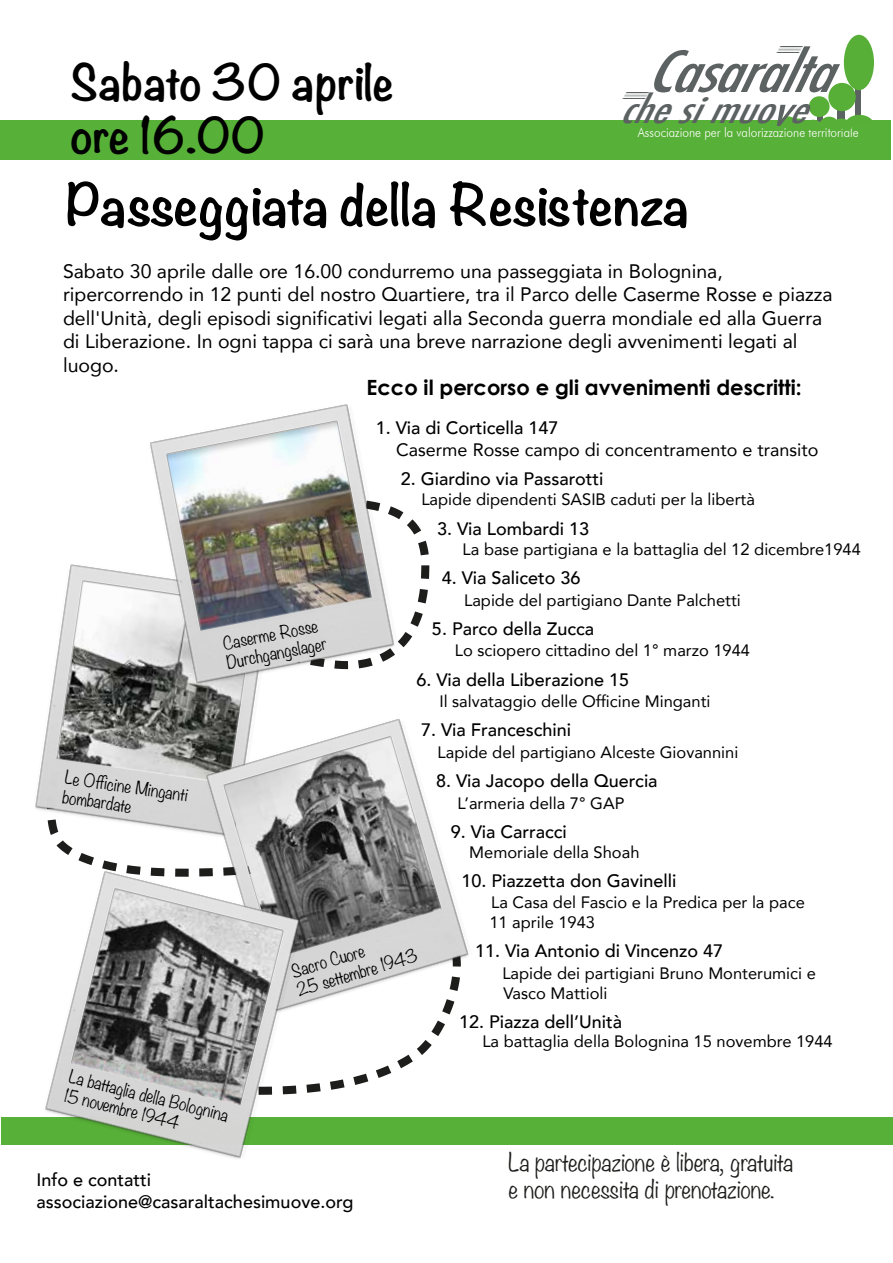
<style>
.page{position:relative;width:893px;height:1263px;background:#fff}
.page>*{position:absolute;margin:0;border:0;box-sizing:border-box;transform-origin:0 0}
.t1{font:italic 500 condensed 55.05px "Futura";color:#5c6162;scale:1.22 1}
.t2{font:700 51.15px "Noteworthy";letter-spacing:-.01em;color:#000}
.t3{font:700 43.8px/52.7px "Noteworthy";color:#000}
.t4{font:italic 500 condensed 36.9px "Futura";color:#5c6162;scale:1.22 1}
.t5{font:300 22.5px/27px "Noteworthy";color:#1d1d1b}
.t6{font:700 21px "Century Gothic";color:#000}
.t7{font:19.5px/23.4px "Avenir";color:#000}
.t8{font:500 18px/21.6px "Avenir";color:#000}
.t9{font:18px "Avenir";color:#000}
.t10{font:16.5px/19.8px "Avenir";color:#000}
.t11{font:300 16.05px/19.2px "Noteworthy";color:#000}
.t12{font:300 13.2px "Futura BT";color:#fff;scale:.9 1}
.s1{font-size:41.85px}
</style>
<div class="page">
<div style="left:0;top:120px;width:891px;height:39px;background:#57b037"></div>
<div style="left:837px;top:109px;width:8px;height:13px;background:#5c6162"></div>
<div style="left:856px;top:86px;width:5px;height:34px;background:#5c6162"></div>
<div style="left:844px;top:35px;width:30px;height:55px;background:#57af37;border-radius:50%"></div>
<div style="left:809px;top:96px;width:21px;height:21px;background:#57af37;border-radius:50%"></div>
<div style="left:828px;top:83px;width:28px;height:28px;background:#57af37;border-radius:50%"></div>
<svg style="left:777px;top:115px;width:97px;height:15px"></svg>
<img style="left:776px;top:46px;width:26px;height:7px">
<img style="left:622px;top:92px;width:26px;height:7px">
<div style="left:2px;top:1117px;width:891px;height:28px;background:#57b037"></div>
<svg style="left:421px;top:565px;width:8px;height:14px"></svg>
<svg style="left:418px;top:541px;width:11px;height:14px"></svg>
<svg style="left:399px;top:510px;width:22px;height:24px"></svg>
<svg style="left:418px;top:589px;width:10px;height:14px"></svg>
<svg style="left:399px;top:611px;width:24px;height:37px"></svg>
<svg style="left:56px;top:841px;width:38px;height:24px"></svg>
<svg style="left:127px;top:865px;width:14px;height:3px"></svg>
<svg style="left:102px;top:860px;width:15px;height:8px"></svg>
<svg style="left:353px;top:1074px;width:15px;height:11px"></svg>
<svg style="left:376px;top:1065px;width:15px;height:13px"></svg>
<svg style="left:397px;top:1020px;width:48px;height:48px"></svg>
<svg style="left:306px;top:1083px;width:15px;height:10px"></svg>
<svg style="left:330px;top:1079px;width:15px;height:11px"></svg>
<img style="left:35px;top:564px;width:221px;height:277px">
<img style="left:203px;top:715px;width:266px;height:300px">
<img style="left:147px;top:404px;width:252px;height:284px">
<img style="left:42px;top:868px;width:262px;height:291px">
<h3 class="t3" style="left:70px;top:55px;width:325px">Sabato 30 aprile ore 16.00</h3>
<h1 class="t1" style="left:645px;top:36px;width:181px">Casaralta</h1>
<h3 class="t4" style="left:619px;top:86px;width:173px">chesimuo<span class="s1">v</span>e</h3>
<p class="t12" style="left:638px;top:124px;width:247px">Associazione per la valorizzazione territoriale</p>
<h2 class="t2" style="left:66px;top:159px;width:625px">Passeggiata della Resistenza</h2>
<p class="t7" style="left:63px;top:259px;width:771px">Sabato 30 aprile dalle ore 16.00 condurremo una passeggiata in Bolognina, ripercorrendo in 12 punti del nostro Quartiere, tra il Parco delle Caserme Rosse e piazza dell'Unità, degli episodi significativi legati alla Seconda guerra mondiale ed alla Guerra di Liberazione. In ogni tappa ci sarà una breve narrazione degli avvenimenti legati al luogo.</p>
<p class="t11" style="left:67px;top:767px;width:126px;rotate:8deg">Le Officine Minganti bombardate</p>
<p class="t6" style="left:367px;top:374px;width:437px">Ecco il percorso e gli avvenimenti descritti:</p>
<p class="t8" style="left:376px;top:416px;width:184px">1. Via di Corticella 147</p>
<p class="t9" style="left:396px;top:435px;width:424px">Caserme Rosse campo di concentramento e transito</p>
<p class="t8" style="left:401px;top:467px;width:204px">2. Giardino via Passarotti</p>
<p class="t10" style="left:421px;top:488px;width:335px">Lapide dipendenti SASIB caduti per la libertà</p>
<p class="t8" style="left:437px;top:517px;width:154px">3. Via Lombardi 13</p>
<p class="t10" style="left:463px;top:539px;width:400px">La base partigiana e la battaglia del 12 dicembre1944</p>
<p class="t8" style="left:442px;top:566px;width:140px">4. Via Saliceto 36</p>
<p class="t10" style="left:464px;top:590px;width:278px">Lapide del partigiano Dante Palchetti</p>
<p class="t8" style="left:432px;top:617px;width:164px">5. Parco della Zucca</p>
<p class="t10" style="left:455px;top:640px;width:297px">Lo sciopero cittadino del 1° marzo 1944</p>
<p class="t8" style="left:417px;top:667px;width:214px">6. Via della Liberazione 15</p>
<p class="t10" style="left:439px;top:691px;width:273px">Il salvataggio delle Officine Minganti</p>
<p class="t8" style="left:421px;top:718px;width:152px">7. Via Franceschini</p>
<p class="t10" style="left:438px;top:742px;width:302px">Lapide del partigiano Alceste Giovannini</p>
<p class="t8" style="left:436px;top:769px;width:223px">8. Via Jacopo della Quercia</p>
<p class="t10" style="left:457px;top:792px;width:169px">L’armeria della 7° GAP</p>
<p class="t8" style="left:451px;top:820px;width:118px">9. Via Carracci</p>
<p class="t10" style="left:469px;top:841px;width:172px">Memoriale della Shoah</p>
<p class="t8" style="left:462px;top:868px;width:217px">10. Piazzetta don Gavinelli</p>
<p class="t10" style="left:489px;top:892px;width:317px">La Casa del Fascio e la Predica per la pace<br>11 aprile 1943</p>
<p class="t8" style="left:475px;top:939px;width:250px">11. Via Antonio di Vincenzo 47</p>
<p class="t10" style="left:502px;top:962px;width:315px">Lapide dei partigiani Bruno Monterumici e<br>Vasco Mattioli</p>
<p class="t8" style="left:459px;top:1009px;width:165px">12. Piazza dell’Unità</p>
<p class="t10" style="left:482px;top:1031px;width:352px">La battaglia della Bolognina 15 novembre 1944</p>
<p class="t11" style="left:221px;top:633px;width:103px;rotate:-11deg">Caserme Rosse<br>Durchgangslager</p>
<p class="t11" style="left:289px;top:961px;width:126px;rotate:-16deg">Sacro Cuore<br>25 settembre 1943</p>
<p class="t11" style="left:72px;top:1066px;width:165px;rotate:14deg">La battaglia della Bolognina<br>15 novembre 1944</p>
<p class="t8" style="left:37px;top:1168px;width:318px">Info e contatti associazione@casaraltachesimuove.org</p>
<h3 class="t5" style="left:508px;top:1148px;width:286px">La partecipazione è libera, gratuita e non necessita di prenotazione.</h3>
</div>
